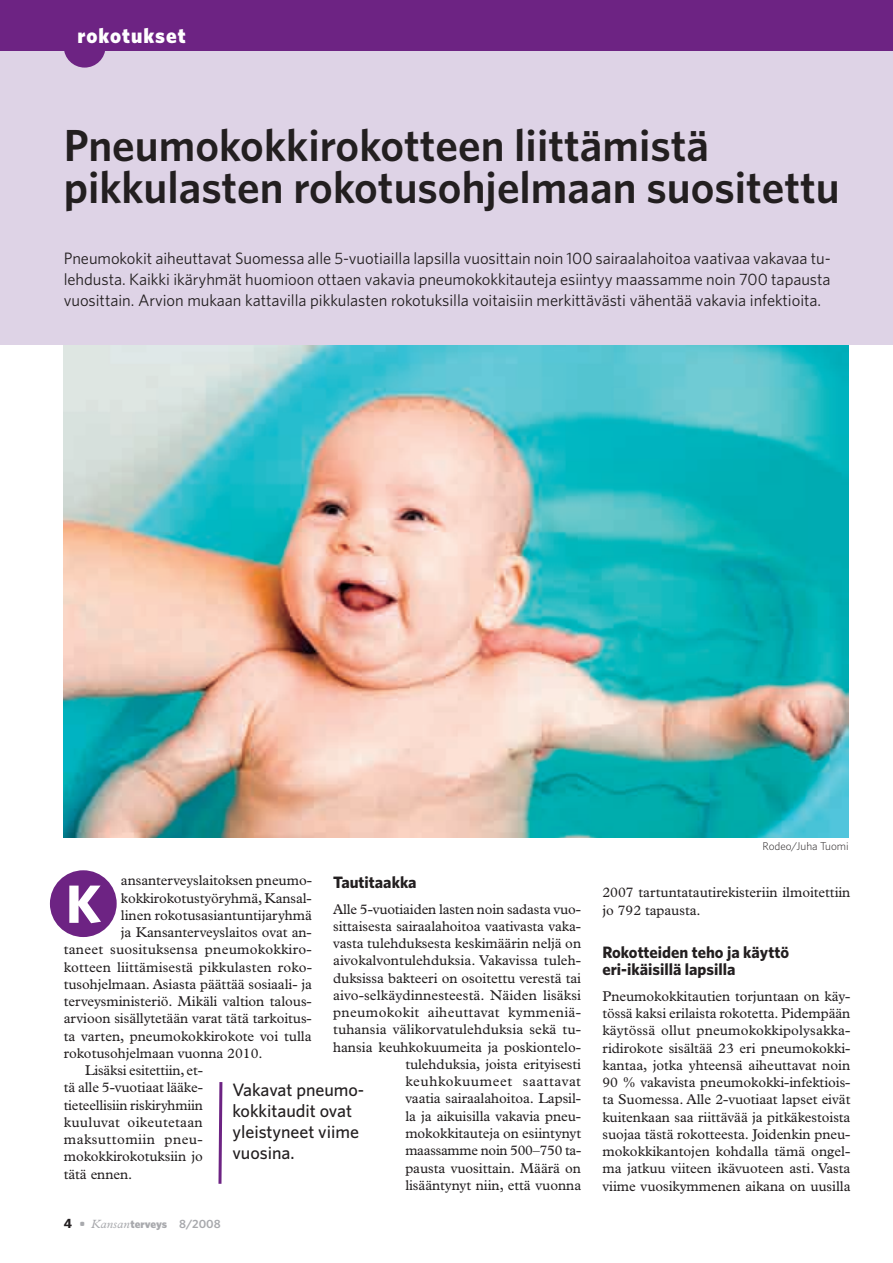
<style>
.page{position:relative;width:893px;height:1263px;background:#fff}
.page>*{position:absolute;margin:0;border:0;box-sizing:border-box;transform-origin:0 0}
.t1{font:700 54px "Whitney";color:#fff}
.t2{font:600 45px/42px "Whitney";color:#231f20}
.t3{font:900 21px "Whitney";letter-spacing:.05em;color:#fff}
.t4{font:500 18px/21px "Whitney";letter-spacing:-.005em;color:#231f20}
.t5{font:16.5px/21px "Whitney";letter-spacing:-.005em;color:#231f20;text-align:justify}
.t6{font:700 16.5px/17.2px "Whitney";color:#231f20}
.t7{font:14.25px/17.2px "Plantin";letter-spacing:-.005em;color:#231f20;text-align:right}
.t8{font:14.25px "Plantin";letter-spacing:.015em;color:#231f20}
.t9{font:14.25px "Plantin";letter-spacing:.02em;color:#231f20}
.t10{font:14.25px "Plantin";letter-spacing:.03em;color:#231f20}
.t11{font:900 11.25px "Whitney";letter-spacing:-.01em;color:#a8a9ad}
.t12{font:300 11.25px "Whitney";color:#231f20}
.s1{font-weight:700;font-size:13.5px;color:#231f20}
.s2{font-weight:700;font-size:12px}
.s3{font-family:"Plantin";font-weight:400;font-style:italic;font-size:12px}
.s4{font-weight:600;font-size:12px}
</style>
<div class="page">
<img style="left:64px;top:345px;width:785px;height:493px">
<div style="left:0;top:51px;width:893px;height:294px;background:#ded3e6"></div>
<div style="left:64px;top:26px;width:42px;height:42px;background:#6d2383;border-radius:50%"></div>
<div style="left:0;top:0;width:893px;height:51px;background:#6d2383"></div>
<div style="left:50px;top:870px;width:67px;height:67px;background:#6d2383;border-radius:50%"></div>
<svg style="left:218px;top:1082px;width:5px;height:102px"></svg>
<h3 class="t3" style="left:77px;top:23px;width:110px">rokotukset</h3>
<h2 class="t2" style="left:64px;top:123px;width:777px">Pneumokokkirokotteen liittämistä pikkulasten rokotusohjelmaan suositettu</h2>
<p class="t5" style="left:64px;top:247px;width:768px">Pneumokokit aiheuttavat Suomessa alle 5-vuotiailla lapsilla vuosittain noin 100 sairaalahoitoa vaativaa vakavaa tu&shy;lehdusta. Kaikki ikäryhmät huomioon ottaen vakavia pneumokokkitauteja esiintyy maassamme noin 700 tapausta vuosittain. Arvion mukaan kattavilla pikkulasten rokotuksilla voitaisiin merkittävästi vähentää vakavia infektioita.</p>
<p class="t7" style="left:121px;top:872px;width:192px">ansanterveyslaitoksen pneumo-</p>
<p class="t7" style="left:121px;top:889px;width:192px">kokkirokotustyöryhmä, Kansal-</p>
<p class="t7" style="left:121px;top:906px;width:192px">linen rokotusasiantuntijaryhmä</p>
<p class="t7" style="left:121px;top:924px;width:192px">ja Kansanterveyslaitos ovat an-</p>
<p class="t8" style="left:64px;top:941px;width:249px">taneet suosituksensa pneumokokkiro-</p>
<p class="t7" style="left:64px;top:958px;width:250px">kotteen liittämisestä pikkulasten roko-</p>
<p class="t7" style="left:64px;top:975px;width:250px">tusohjelmaan. Asiasta päättää sosiaali- ja</p>
<p class="t7" style="left:64px;top:993px;width:250px">terveysministeriö. Mikäli valtion talous-</p>
<p class="t7" style="left:64px;top:1010px;width:250px">arvioon sisällytetään varat tätä tarkoitus-</p>
<p class="t7" style="left:64px;top:1027px;width:249px">ta varten, pneumokokkirokote voi tulla</p>
<p class="t7" style="left:64px;top:1044px;width:200px">rokotusohjelmaan vuonna 2010.</p>
<p class="t7" style="left:85px;top:1062px;width:119px">Lisäksi esitettiin, et-</p>
<p class="t7" style="left:64px;top:1079px;width:141px">tä alle 5-vuotiaat lääke-</p>
<p class="t7" style="left:64px;top:1096px;width:141px">tieteellisiin riskiryhmiin</p>
<p class="t9" style="left:64px;top:1114px;width:141px">kuuluvat oikeutetaan</p>
<p class="t10" style="left:64px;top:1131px;width:141px">maksuttomiin pneu-</p>
<p class="t7" style="left:64px;top:1148px;width:141px">mokokkirokotuksiin jo</p>
<p class="t7" style="left:64px;top:1165px;width:70px">tätä ennen.</p>
<p class="t6" style="left:333px;top:873px;width:85px">Tautitaakka</p>
<p class="t7" style="left:333px;top:900px;width:250px">Alle 5-vuotiaiden lasten noin sadasta vuo&shy;sittaisesta sairaalahoitoa vaativasta vaka&shy;vasta tulehduksesta keskimäärin neljä on aivokalvontulehduksia. Vakavissa tuleh&shy;duksissa bakteeri on osoitettu verestä tai aivo-selkäydinnesteestä. Näiden lisäksi pneumokokit aiheuttavat kymmeniä&shy;tuhansia välikorvatulehduksia sekä tu&shy;hansia keuhkokuumeita ja poskiontelo&shy;tulehduksia, joista erityisesti keuhkokuumeet saattavat<br>vaatia sairaalahoitoa. Lapsil-<br>la ja aikuisilla vakavia pneu&shy;mokokkitauteja on esiintynyt maassamme noin 500–750 ta-<br>pausta vuosittain. Määrä on<br>lisääntynyt niin, että vuonna</p>
<h1 class="t1" style="left:66px;top:871px;width:37px">K</h1>
<p class="t4" style="left:232px;top:1079px;width:133px">Vakavat pneumo&shy;kokkitaudit ovat yleistyneet viime vuosina.</p>
<p class="t11" style="left:64px;top:1217px;width:158px"><span class="s1">4</span> <span class="s2">•</span> <span class="s3">Kansan</span>terveys <span class="s4">8/2008</span></p>
<p class="t12" style="left:763px;top:840px;width:88px">Rodeo/Juha Tuomi</p>
<p class="t7" style="left:602px;top:884px;width:250px;text-align:left">2007 tartuntatautirekisteriin ilmoitettiin jo 792 tapausta.</p>
<p class="t6" style="left:602px;top:943px;width:188px">Rokotteiden teho ja käyttö eri-ikäisillä lapsilla</p>
<p class="t7" style="left:602px;top:987px;width:250px;text-align:justify">Pneumokokkitautien torjuntaan on käy&shy;tössä kaksi erilaista rokotetta. Pidempään käytössä ollut pneumokokkipolysakka&shy;ridirokote sisältää 23 eri pneumokokki&shy;kantaa, jotka yhteensä aiheuttavat noin 90 % vakavista pneumokokki-infektiois&shy;ta Suomessa. Alle 2-vuotiaat lapset eivät kuitenkaan saa riittävää ja pitkäkestoista suojaa tästä rokotteesta. Joidenkin pneu&shy;mokokkikantojen kohdalla tämä ongel&shy;ma jatkuu viiteen ikävuoteen asti. Vasta viime vuosikymmenen aikana on uusilla</p>
</div>
